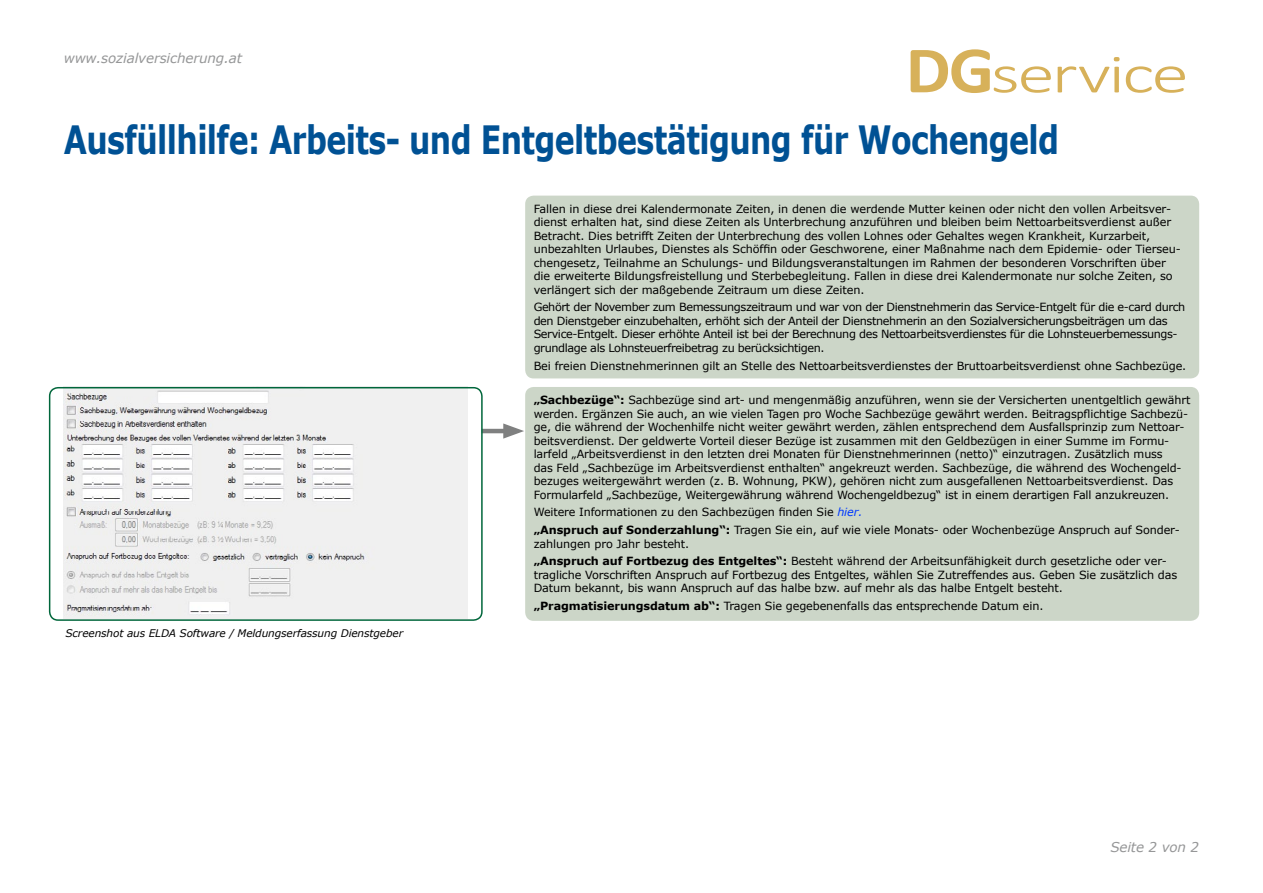
<style>
.page{position:relative;width:1263px;height:893px;background:#fff}
.page>*{position:absolute;margin:0;border:0;box-sizing:border-box;transform-origin:0 0}
.t1{font:300 55.2px "Calibri";letter-spacing:-.035em;color:#d7b15a;scale:1.38 1}
.t2{font:700 39px "Verdana";letter-spacing:-.02em;color:#005194;scale:.77 1}
.t3{font:italic 13.5px "Verdana";letter-spacing:-.01em;color:#969798}
.Lauftext{font:11.25px/13.5px "Verdana";letter-spacing:-.01em;color:#000}
.Lauftext-2{font:11.25px/13.5px "Verdana";letter-spacing:-.035em;color:#000}
.t4{font:italic 10.5px "Verdana";letter-spacing:-.01em;color:#000}
.s1{font-weight:700;font-size:66.75px}
.s2{font-weight:700}
.s3{font-style:italic;color:#0039ff}
</style>
<div class="page">
<img style="left:64px;top:390px;width:404px;height:228px">
<div style="left:525px;top:387px;width:674px;height:234px;background:#ccd6c8;border-radius:9px"></div>
<div style="left:525px;top:196px;width:674px;height:182px;background:#ccd6c8;border-radius:9px"></div>
<hr style="left:482px;top:429px;width:29px;height:4px;background:#7f8080">
<svg style="left:503px;top:423px;width:21px;height:16px"></svg>
<div style="left:49px;top:387px;width:434px;height:234px;border:2px solid #00663b;border-radius:9px"></div>
<p class="t3" style="left:64px;top:49px;width:180px">www.sozialversicherung.at</p>
<h1 class="t1" style="left:906px;top:40px;width:207px"><span class="s1">DG</span>service</h1>
<h2 class="t2" style="left:64px;top:112px;width:1294px">Ausfüllhilfe: Arbeits- und Entgeltbestätigung für Wochengeld</h2>
<p class="Lauftext" style="left:534px;top:202px;width:649px">Fallen in diese drei Kalendermonate Zeiten, in denen die werdende Mutter keinen oder nicht den vollen Arbeitsver&shy;dienst erhalten hat, sind diese Zeiten als Unterbrechung anzuführen und bleiben beim Nettoarbeitsverdienst außer Betracht. Dies betrifft Zeiten der Unterbrechung des vollen Lohnes oder Gehaltes wegen Krankheit, Kurzarbeit, unbezahlten Urlaubes, Dienstes als Schöffin oder Geschworene, einer Maßnahme nach dem Epidemie- oder Tierseu&shy;chengesetz, Teilnahme an Schulungs- und Bildungsveranstaltungen im Rahmen der besonderen Vorschriften über die erweiterte Bildungsfreistellung und Sterbebegleitung. Fallen in diese drei Kalendermonate nur solche Zeiten, so verlängert sich der maßgebende Zeitraum um diese Zeiten.</p>
<p class="Lauftext-2" style="left:534px;top:300px;width:653px">Gehört der November zum Bemessungszeitraum und war von der Dienstnehmerin das Service-Entgelt für die e-card durch den Dienstgeber einzubehalten, erhöht sich der Anteil der Dienstnehmerin an den Sozialversicherungsbeiträgen um das Service-Entgelt. Dieser erhöhte Anteil ist bei der Berechnung des Nettoarbeitsverdienstes für die Lohnsteuerbemessungs&shy;grundlage als Lohnsteuerfreibetrag zu berücksichtigen.</p>
<p class="Lauftext" style="left:534px;top:359px;width:654px">Bei freien Dienstnehmerinnen gilt an Stelle des Nettoarbeitsverdienstes der Bruttoarbeitsverdienst ohne Sachbezüge.</p>
<p class="t4" style="left:66px;top:626px;width:339px">Screenshot aus ELDA Software / Meldungserfassung Dienstgeber</p>
<p class="Lauftext" style="left:534px;top:393px;width:658px"><span class="s2">„Sachbezüge“:</span> Sachbezüge sind art- und mengenmäßig anzuführen, wenn sie der Versicherten unentgeltlich gewährt werden. Ergänzen Sie auch, an wie vielen Tagen pro Woche Sachbezüge gewährt werden. Beitragspflichtige Sachbezü&shy;ge, die während der Wochenhilfe nicht weiter gewährt werden, zählen entsprechend dem Ausfallsprinzip zum Nettoar&shy;beitsverdienst. Der geldwerte Vorteil dieser Bezüge ist zusammen mit den Geldbezügen in einer Summe im Formu&shy;larfeld „Arbeitsverdienst in den letzten drei Monaten für Dienstnehmerinnen (netto)“ einzutragen. Zusätzlich muss<br>das Feld „Sachbezüge im Arbeitsverdienst enthalten“ angekreuzt werden. Sachbezüge, die während des Wochengeld&shy;bezuges weitergewährt werden (z. B. Wohnung, PKW), gehören nicht zum ausgefallenen Nettoarbeitsverdienst. Das Formularfeld „Sachbezüge, Weitergewährung während Wochengeldbezug“ ist in einem derartigen Fall anzukreuzen.</p>
<p class="Lauftext" style="left:534px;top:505px;width:330px">Weitere Informationen zu den Sachbezügen finden Sie <span class="s3">hier.</span></p>
<p class="Lauftext" style="left:534px;top:523px;width:648px"><span class="s2">„Anspruch auf Sonderzahlung“:</span> Tragen Sie ein, auf wie viele Monats- oder Wochenbezüge Anspruch auf Sonder&shy;zahlungen pro Jahr besteht.</p>
<p class="Lauftext" style="left:534px;top:554px;width:645px"><span class="s2">„Anspruch auf Fortbezug des Entgeltes“:</span> Besteht während der Arbeitsunfähigkeit durch gesetzliche oder ver&shy;tragliche Vorschriften Anspruch auf Fortbezug des Entgeltes, wählen Sie Zutreffendes aus. Geben Sie zusätzlich das<br>Datum bekannt, bis wann Anspruch auf das halbe bzw. auf mehr als das halbe Entgelt besteht.</p>
<p class="Lauftext" style="left:534px;top:599px;width:511px"><span class="s2">„Pragmatisierungsdatum ab“:</span> Tragen Sie gegebenenfalls das entsprechende Datum ein.</p>
<p class="t3" style="left:1110px;top:838px;width:90px">Seite 2 von 2</p>
</div>
